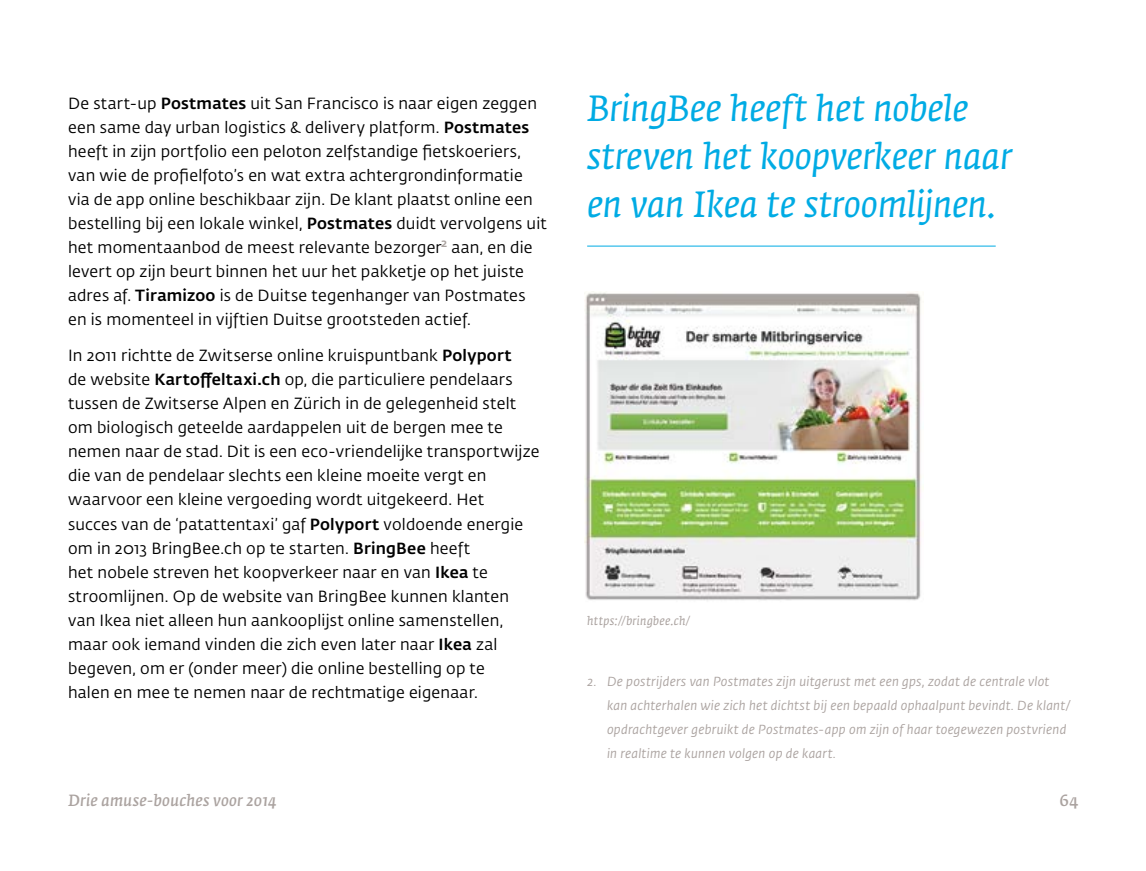
<style>
.page{position:relative;width:1146px;height:871px;background:#fff}
.page>*{position:absolute;margin:0;border:0;box-sizing:border-box;transform-origin:0 0}
.t1{font:italic 36px/48px "Fedra Serif A Std";letter-spacing:-.005em;color:#00abe4}
.t2{font:16px/24px "Fedra Sans Std";letter-spacing:.015em;color:#000}
.t3{font:italic 16px "Fedra Serif A Std Demi";letter-spacing:.015em;color:#aba3a0}
.t4{font:16px "Fedra Serif A Std Demi";color:#aba3a0}
.t5{font:italic 13px/24px "Fedra Sans Std";letter-spacing:.02em;color:#aba3a0}
.t6{font:italic 12px "Fedra Serif A Std";letter-spacing:.025em;color:#aba3a0}
.s1{font-weight:500}
</style>
<div class="page">
<img style="left:584px;top:291px;width:337px;height:310px">
<hr style="left:587px;top:245px;width:408px;height:1px;background:#00abe4">
<p class="t2" style="left:68px;top:92px;width:480px">De start-up <span class="s1">Postmates</span> uit San Francisco is naar eigen zeggen een same day urban logistics &amp; delivery platform. <span class="s1">Postmates </span>heeft in zijn portfolio een peloton zelfstandige fietskoeriers, van wie de profielfoto’s en wat extra achtergrondinformatie via de app online beschikbaar zijn. De klant plaatst online een bestelling bij een lokale winkel, <span class="s1">Postmates</span> duidt vervolgens uit het momentaanbod de meest relevante bezorger<sup>2</sup> aan, en die levert op zijn beurt binnen het uur het pakketje op het juiste adres af. <span class="s1">Tiramizoo</span> is de Duitse tegenhanger van Postmates en is momenteel in vijftien Duitse grootsteden actief.</p>
<p class="t2" style="left:68px;top:344px;width:473px">In 2011 richtte de Zwitserse online kruispuntbank <span class="s1">Polyport<br></span>de website <span class="s1">Kartoffeltaxi.ch</span> op, die particuliere pendelaars tussen de Zwitserse Alpen en Zürich in de gelegenheid stelt om biologisch geteelde aardappelen uit de bergen mee te nemen naar de stad. Dit is een eco-vriendelijke transportwijze die van de pendelaar slechts een kleine moeite vergt en waarvoor een kleine vergoeding wordt uitgekeerd. Het<br>succes van de ‘patattentaxi’ gaf <span class="s1">Polyport</span> voldoende energie om in 2013 BringBee.ch op te starten. <span class="s1">BringBee</span> heeft<br>het nobele streven het koopverkeer naar en van <span class="s1">Ikea</span> te stroomlijnen. Op de website van BringBee kunnen klanten van Ikea niet alleen hun aankooplijst online samenstellen, maar ook iemand vinden die zich even later naar <span class="s1">Ikea</span> zal begeven, om er (onder meer) die online bestelling op te<br>halen en mee te nemen naar de rechtmatige eigenaar.</p>
<h1 class="t1" style="left:587px;top:85px;width:426px">BringBee heeft het nobele streven het koopverkeer naar en van Ikea te stroomlijnen.</h1>
<p class="t6" style="left:587px;top:614px;width:104px">https://bringbee.ch/</p>
<p class="t5" style="left:607px;top:669px;width:465px;text-indent:-20px">2. De postrijders van Postmates zijn uitgerust met een gps, zodat de centrale vlot kan achterhalen wie zich het dichtst bij een bepaald ophaalpunt bevindt. De klant/ opdrachtgever gebruikt de Postmates-app om zijn of haar toegewezen postvriend in realtime te kunnen volgen op de kaart.</p>
<p class="t3" style="left:68px;top:790px;width:210px">Drie amuse-bouches voor 2014</p>
<p class="t4" style="left:1059px;top:789px;width:21px">64</p>
</div>
